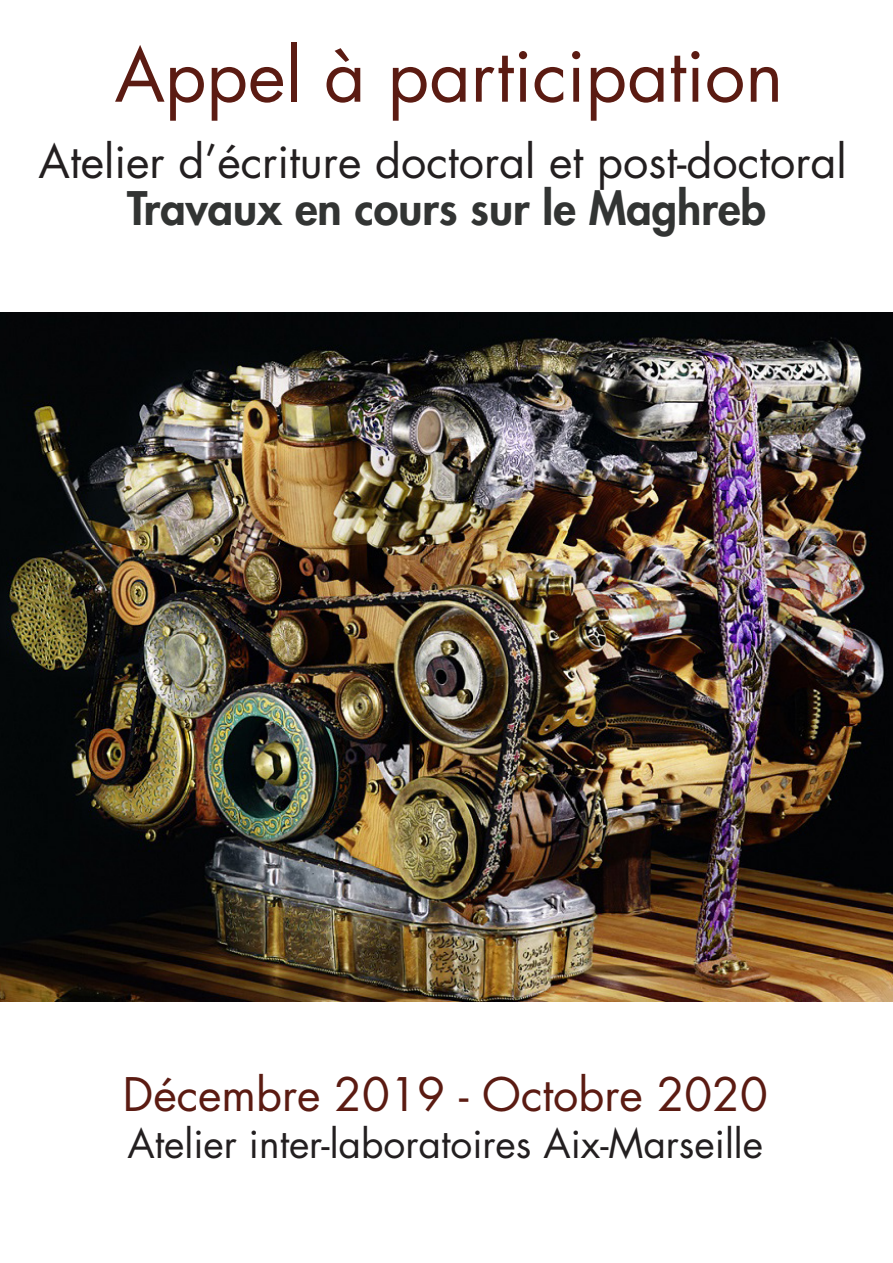
<style>
.page{position:relative;width:893px;height:1263px;background:#fff}
.page>*{position:absolute;margin:0;border:0;box-sizing:border-box;transform-origin:0 0}
.t1{font:72px "Futura Std";color:#5b1b12}
.t2{font:45px "Futura Std";color:#231f20}
.t3{font:800 45px "Futura Std";color:#323433}
.t4{font:45px "Futura Std";color:#5b1b12}
.t5{font:39px "Futura Std";color:#231f20}
</style>
<div class="page">
<img style="left:0;top:313px;width:893px;height:689px">
<p class="t1" style="left:115px;top:29px;width:670px">Appel à participation</p>
<p class="t2" style="left:39px;top:133px;width:809px">Atelier d’écriture doctoral et post-doctoral</p>
<p class="t3" style="left:127px;top:180px;width:640px">Travaux en cours sur le Maghreb</p>
<p class="t4" style="left:123px;top:1065px;width:646px">Décembre 2019 - Octobre 2020</p>
<p class="t5" style="left:128px;top:1118px;width:637px">Atelier inter-laboratoires Aix-Marseille</p>
</div>
